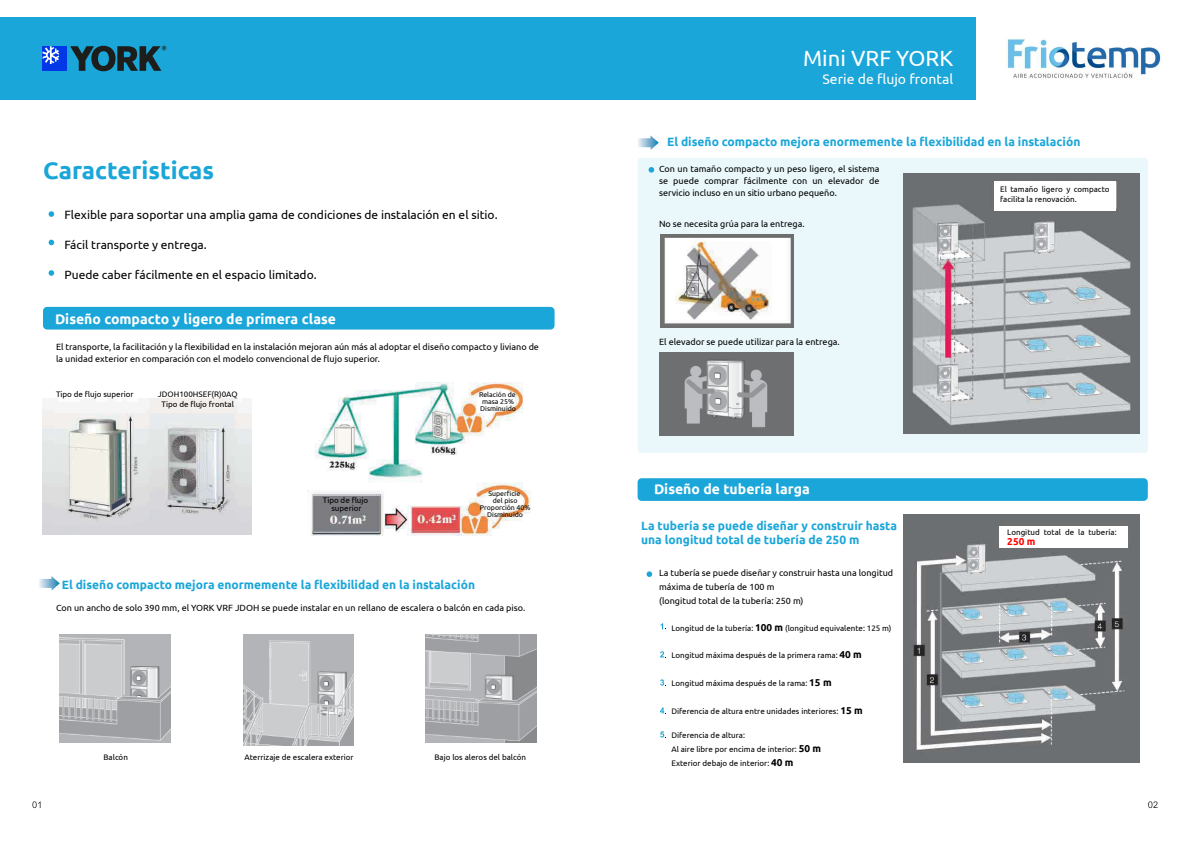
<style>
.page{position:relative;width:1191px;height:842px;background:#fff}
.page>*{position:absolute;margin:0;border:0;box-sizing:border-box;transform-origin:0 0}
.t1{font:700 24px "Ubuntu";color:#1aa6d9}
.t2{font:22px "Ubuntu";color:#fff}
.t3{font:700 14px "Ubuntu";color:#fff}
.t4{font:14px "Ubuntu";color:#fff}
.t5{font:700 12px/14px "Ubuntu";color:#1aa6d9}
.t6{font:12px "Ubuntu";color:#000}
.t7{font:700 10px "Ubuntu";color:#f00}
.t8{font:9px/12px "Ubuntu";color:#000}
.t9{font:8px/14px "Ubuntu";color:#000}
.t10{font:7px/7px "Ubuntu";color:#000}
.s1{font-weight:700;font-size:10px}
</style>
<div class="page">
<img style="left:904px;top:515px;width:235px;height:248px">
<div style="left:638px;top:478px;width:510px;height:23px;background:#1aa6d9;border-radius:4px"></div>
<svg style="left:32px;top:801px;width:9px;height:7px"></svg>
<svg style="left:1148px;top:801px;width:10px;height:7px"></svg>
<div style="left:43px;top:307px;width:512px;height:23px;background:#1aa6d9;border-radius:4px"></div>
<img style="left:42px;top:398px;width:210px;height:136px">
<img style="left:308px;top:382px;width:223px;height:153px">
<img style="left:60px;top:635px;width:110px;height:107px">
<img style="left:243px;top:635px;width:111px;height:110px">
<img style="left:426px;top:635px;width:110px;height:107px">
<img style="left:39px;top:576px;width:21px;height:15px">
<svg style="left:660px;top:731px;width:6px;height:7px"></svg>
<svg style="left:660px;top:707px;width:6px;height:7px"></svg>
<svg style="left:660px;top:679px;width:6px;height:7px"></svg>
<svg style="left:660px;top:651px;width:6px;height:7px"></svg>
<svg style="left:660px;top:623px;width:6px;height:7px"></svg>
<svg style="left:647px;top:571px;width:5px;height:6px"></svg>
<svg style="left:49px;top:211px;width:5px;height:6px"></svg>
<svg style="left:49px;top:240px;width:5px;height:5px"></svg>
<svg style="left:49px;top:270px;width:5px;height:6px"></svg>
<div style="left:638px;top:158px;width:510px;height:295px;background:#eaf7fb;border-radius:3px"></div>
<img style="left:660px;top:235px;width:134px;height:92px">
<img style="left:660px;top:352px;width:134px;height:84px">
<img style="left:638px;top:135px;width:21px;height:15px">
<svg style="left:649px;top:167px;width:5px;height:6px"></svg>
<img style="left:904px;top:174px;width:235px;height:260px">
<div style="left:994px;top:181px;width:122px;height:29px;background:#fff"></div>
<div style="left:1000px;top:526px;width:128px;height:22px;background:#fff"></div>
<div style="left:0;top:17px;width:976px;height:83px;background:#1aa6d9"></div>
<img style="left:1005px;top:37px;width:156px;height:41px">
<svg style="left:70px;top:46px;width:96px;height:25px"></svg>
<div style="left:43px;top:46px;width:24px;height:25px;background:#0038e8"></div>
<svg style="left:43px;top:46px;width:16px;height:18px"></svg>
<h1 class="t1" style="left:43px;top:156px;width:173px">Caracteristicas</h1>
<h3 class="t6" style="left:64px;top:207px;width:435px">Flexible para soportar una amplia gama de condiciones de instalación en el sitio.</h3>
<h3 class="t6" style="left:64px;top:237px;width:144px">Fácil transporte y entrega.</h3>
<h3 class="t6" style="left:64px;top:267px;width:254px">Puede caber fácilmente en el espacio limitado.</h3>
<h3 class="t3" style="left:55px;top:310px;width:283px">Diseño compacto y ligero de primera clase</h3>
<p class="t8" style="left:56px;top:340px;width:485px">El transporte, la facilitación y la flexibilidad en la instalación mejoran aún más al adoptar el diseño compacto y liviano de la unidad exterior en comparación con el modelo convencional de flujo superior.</p>
<p class="t9" style="left:56px;top:387px;width:79px">Tipo de flujo superior</p>
<p class="t9" style="left:158px;top:387px;width:81px">JDOH100HSEF(R)0AQ</p>
<p class="t9" style="left:162px;top:397px;width:74px">Tipo de flujo frontal</p>
<p class="t9" style="left:323px;top:496px;width:47px;line-height:8px;text-align:center">Tipo de flujo superior</p>
<p class="t10" style="left:479px;top:391px;width:39px">Relación de masa 25%<br>Disminuido</p>
<p class="t10" style="left:480px;top:490px;width:52px;text-align:center">Superficie<br>del piso<br>Proporción 40%<br>Disminuido</p>
<h3 class="t5" style="left:62px;top:577px;width:415px">El diseño compacto mejora enormemente la flexibilidad en la instalación</h3>
<p class="t8" style="left:56px;top:602px;width:471px">Con un ancho de solo 390 mm, el YORK VRF JDOH se puede instalar en un rellano de escalera o balcón en cada piso.</p>
<p class="t9" style="left:104px;top:750px;width:26px">Balcón</p>
<p class="t9" style="left:244px;top:750px;width:111px">Aterrizaje de escalera exterior</p>
<p class="t9" style="left:434px;top:750px;width:93px">Bajo los aleros del balcón</p>
<h2 class="t2" style="left:803px;top:44px;width:152px">Mini VRF YORK</h2>
<h3 class="t4" style="left:822px;top:70px;width:132px">Serie de flujo frontal</h3>
<h3 class="t5" style="left:667px;top:134px;width:415px">El diseño compacto mejora enormemente la flexibilidad en la instalación</h3>
<p class="t8" style="left:659px;top:163px;width:222px;text-align:justify">Con un tamaño compacto y un peso ligero, el sistema se puede comprar fácilmente con un elevador de servicio incluso en un sitio urbano pequeño.</p>
<p class="t8" style="left:659px;top:218px;width:147px">No se necesita grúa para la entrega.</p>
<p class="t8" style="left:659px;top:335px;width:182px">El elevador se puede utilizar para la entrega.</p>
<h3 class="t3" style="left:654px;top:480px;width:157px">Diseño de tubería larga</h3>
<h3 class="t5" style="left:641px;top:519px;width:257px">La tubería se puede diseñar y construir hasta una longitud total de tubería de 250 m</h3>
<p class="t8" style="left:659px;top:566px;width:236px;line-height:14px">La tubería se puede diseñar y construir hasta una longitud máxima de tubería de 100 m<br>(longitud total de la tubería: 250 m)</p>
<p class="t9" style="left:671px;top:620px;width:222px">Longitud de la tubería: <span class="s1">100 m</span> (longitud equivalente: 125 m)</p>
<p class="t9" style="left:671px;top:648px;width:192px">Longitud máxima después de la primera rama: <span class="s1">40 m</span></p>
<p class="t9" style="left:671px;top:676px;width:162px">Longitud máxima después de la rama: <span class="s1">15 m</span></p>
<p class="t9" style="left:671px;top:704px;width:193px">Diferencia de altura entre unidades interiores: <span class="s1">15 m</span></p>
<p class="t9" style="left:671px;top:728px;width:151px">Diferencia de altura:<br>Al aire libre por encima de interior: <span class="s1">50 m<br></span>Exterior debajo de interior: <span class="s1">40 m</span></p>
<p class="t9" style="left:1000px;top:184px;width:111px;line-height:10px">El tamaño ligero y compacto facilita la renovación.</p>
<p class="t9" style="left:1007px;top:525px;width:111px">Longitud total de la tubería:</p>
<p class="t7" style="left:1007px;top:536px;width:30px">250 m</p>
</div>
